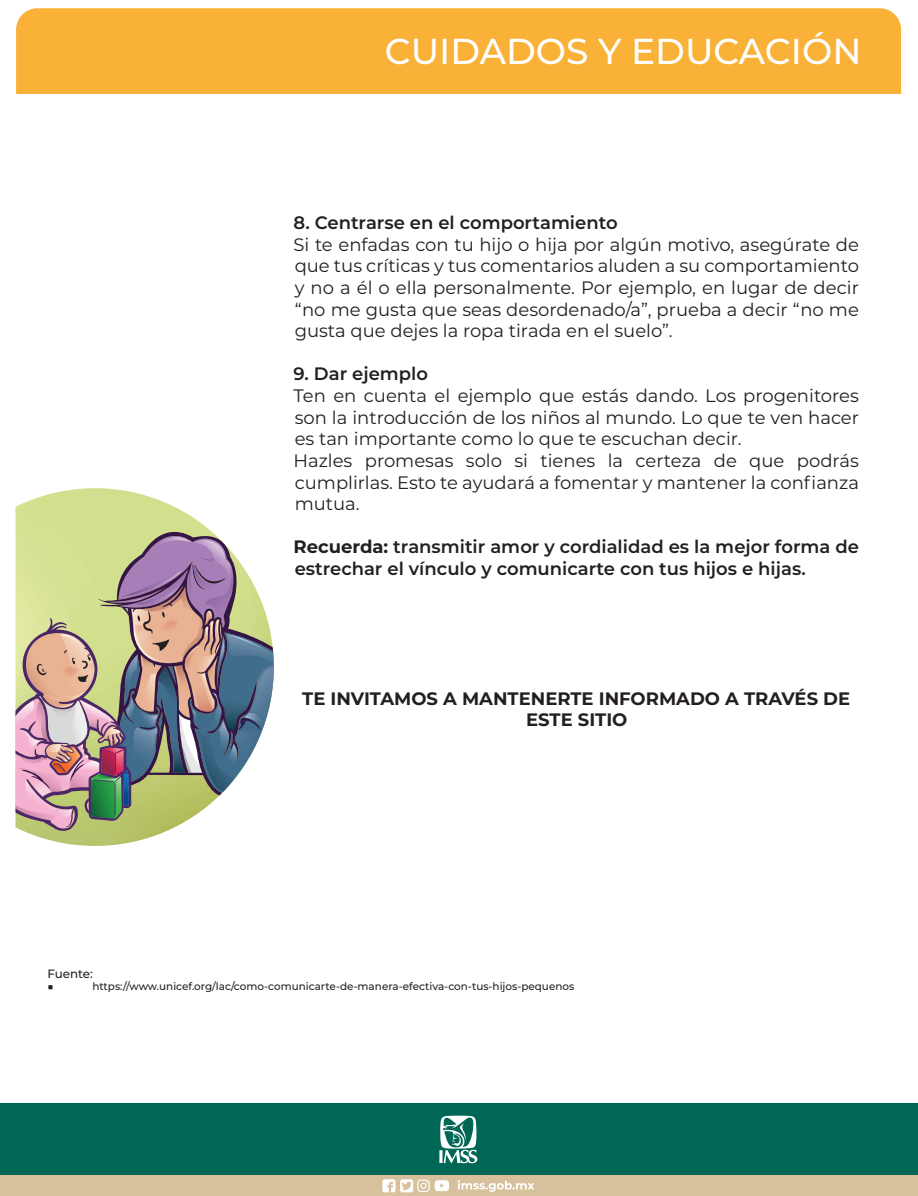
<style>
.page{position:relative;width:918px;height:1196px;background:#fff}
.page>*{position:absolute;margin:0;border:0;box-sizing:border-box;transform-origin:0 0}
.t1{font:500 36px "Montserrat";color:#fff}
.t2{font:18px/21.6px "Montserrat";color:#231f20;text-align:justify}
.t3{font:600 18px/21.6px "Montserrat";color:#231f20}
.t4{font:700 18px/21.6px "Montserrat";color:#231f20;text-align:center}
.t5{font:500 12px "Montserrat";color:#231f20}
.t6{font:500 10.5px "Montserrat";color:#231f20}
.s1{font-weight:700}
</style>
<div class="page">
<div style="left:0;top:1137px;width:918px;height:59px;background:#d6c19c"></div>
<div style="left:0;top:1102px;width:918px;height:72px;background:#006756"></div>
<svg style="left:439px;top:1115px;width:38px;height:48px"></svg>
<svg style="left:458px;top:1180px;width:76px;height:11px"></svg>
<svg style="left:382px;top:1179px;width:67px;height:13px"></svg>
<div style="left:16px;top:8px;width:885px;height:86px;background:#f9b137"></div>
<svg style="left:15px;top:488px;width:182px;height:358px"></svg>
<svg style="left:15px;top:522px;width:259px;height:309px;background:#b0a898"></svg>
<h1 class="t1" style="left:385px;top:26px;width:478px">CUIDADOS Y EDUCACIÓN</h1>
<h1 class="t1" style="left:732px;top:26px;width:129px">SALUD</h1>
<p class="t3" style="left:293px;top:211px;width:326px">8. Centrarse en el comportamiento</p>
<p class="t2" style="left:293px;top:233px;width:567px">Si te enfadas con tu hijo o hija por algún motivo, asegúrate de que tus críticas y tus comentarios aluden a su comportamiento y no a él o ella personalmente. Por ejemplo, en lugar de decir “no me gusta que seas desordenado/a”, prueba a decir “no me gusta que dejes la ropa tirada en el suelo”.</p>
<p class="t3" style="left:293px;top:362px;width:136px">9. Dar ejemplo</p>
<p class="t2" style="left:293px;top:384px;width:567px;text-align:left">Ten en cuenta el ejemplo que estás dando. Los progenitores son la introducción de los niños al mundo. Lo que te ven hacer es tan importante como lo que te escuchan decir.<br>Hazles promesas solo si tienes la certeza de que podrás cumplirlas. Esto te ayudará a fomentar y mantener la confianza mutua.</p>
<p class="t3" style="left:293px;top:535px;width:567px"><span class="s1">Recuerda:</span> transmitir amor y cordialidad es la mejor forma de estrechar el vínculo y comunicarte con tus hijos e hijas.</p>
<p class="t4" style="left:302px;top:686px;width:550px">TE INVITAMOS A MANTENERTE INFORMADO A TRAVÉS DE<br>ESTE SITIO</p>
<p class="t5" style="left:47px;top:965px;width:47px">Fuente:</p>
<p class="t6" style="left:47px;top:979px;width:8px">■</p>
<p class="t6" style="left:92px;top:979px;width:483px">https://www.unicef.org/lac/como-comunicarte-de-manera-efectiva-con-tus-hijos-pequenos</p>
</div>
